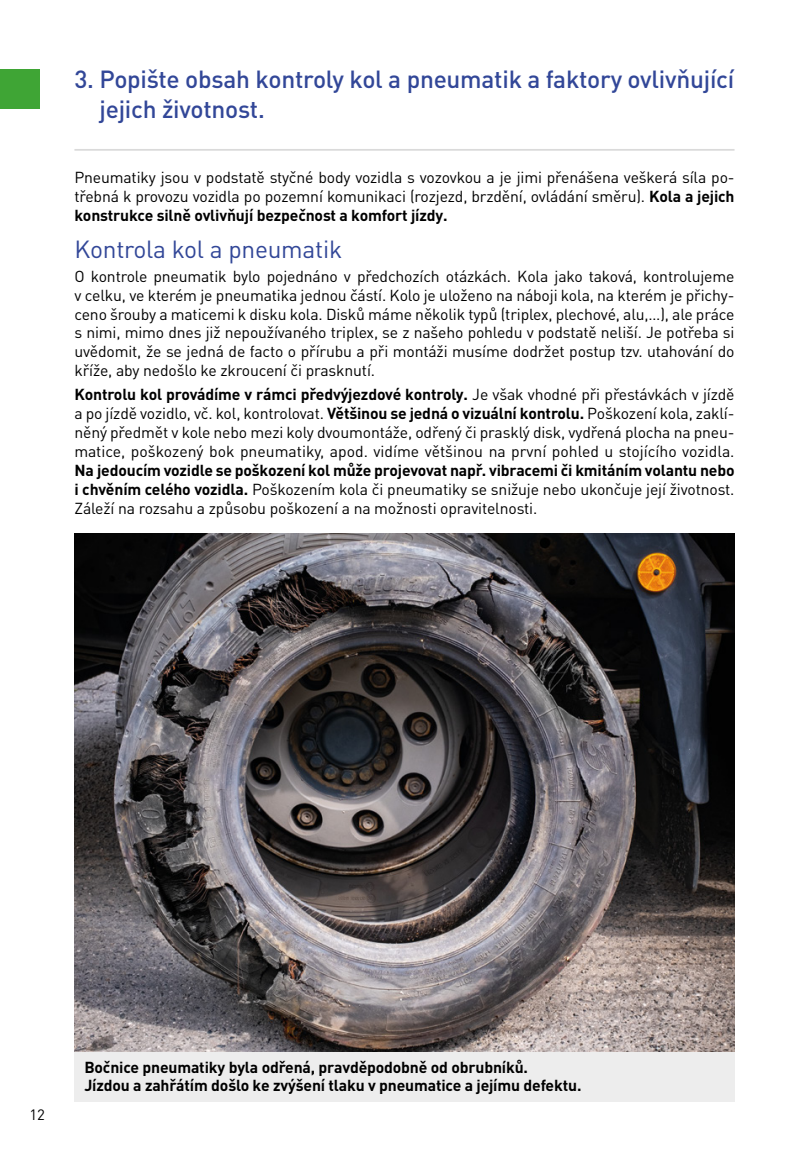
<style>
.page{position:relative;width:809px;height:1151px;background:#fff}
.page>*{position:absolute;margin:0;border:0;box-sizing:border-box;transform-origin:0 0}
.Nadpis_2{font:500 24.5px/29.4px "DIN Pro";letter-spacing:-.01em;color:#324798}
.Nadpis_3{font:24.5px "DIN Pro";letter-spacing:-.01em;color:#324798}
.Text{font:15.75px/18.9px "DIN Pro";letter-spacing:-.01em;color:#000;text-align:justify}
.Text-2{font:700 15.75px/18.9px "DIN Pro";letter-spacing:-.01em;color:#000}
.t1{font:14.88px "DIN Pro";color:#000}
.s1{font-weight:700}
</style>
<div class="page">
<hr style="left:74px;top:149px;width:660px;height:2px;background:#dadada">
<img style="left:74px;top:533px;width:660px;height:519px">
<div style="left:74px;top:1052px;width:660px;height:49px;background:#ededed"></div>
<div style="left:0;top:69px;width:40px;height:40px;background:#3fa535"></div>
<p class="Nadpis_2" style="left:99px;top:64px;width:636px;text-indent:-25px">3. Popište obsah kontroly kol a pneumatik a faktory ovlivňující jejich životnost.</p>
<p class="Text" style="left:74px;top:167px;width:661px">Pneumatiky jsou v podstatě styčné body vozidla s vozovkou a je jimi přenášena veškerá síla po&shy;třebná k provozu vozidla po pozemní komunikaci (rozjezd, brzdění, ovládání směru). <span class="s1">Kola a jejich konstrukce silně ovlivňují bezpečnost a komfort jízdy.</span></p>
<p class="Nadpis_3" style="left:74px;top:232px;width:269px">Kontrola kol a pneumatik</p>
<p class="Text" style="left:74px;top:266px;width:661px">O kontrole pneumatik bylo pojednáno v předchozích otázkách. Kola jako taková, kontrolujeme v celku, ve kterém je pneumatika jednou částí. Kolo je uloženo na náboji kola, na kterém je přichy&shy;ceno šrouby a maticemi k disku kola. Disků máme několik typů (triplex, plechové, alu,…), ale práce s nimi, mimo dnes již nepoužívaného triplex, se z našeho pohledu v podstatě neliší. Je potřeba si uvědomit, že se jedná de facto o přírubu a při montáži musíme dodržet postup tzv. utahování do kříže, aby nedošlo ke zkroucení či prasknutí.</p>
<p class="Text" style="left:74px;top:384px;width:661px"><span class="s1">Kontrolu kol provádíme v rámci předvýjezdové kontroly.</span> Je však vhodné při přestávkách v jízdě a po jízdě vozidlo, vč. kol, kontrolovat. <span class="s1">Většinou se jedná o vizuální kontrolu.</span> Poškození kola, zaklí&shy;něný předmět v kole nebo mezi koly dvoumontáže, odřený či prasklý disk, vydřená plocha na pneu&shy;matice, poškozený bok pneumatiky, apod. vidíme většinou na první pohled u stojícího vozidla.<br><span class="s1">Na jedoucím vozidle se poškození kol může projevovat např. vibracemi či kmitáním volantu nebo i chvěním celého vozidla.</span> Poškozením kola či pneumatiky se snižuje nebo ukončuje její životnost.<br>Záleží na rozsahu a způsobu poškození a na možnosti opravitelnosti.</p>
<p class="t1" style="left:29px;top:1105px;width:17px">12</p>
<p class="Text-2" style="left:84px;top:1057px;width:498px">Bočnice pneumatiky byla odřená, pravděpodobně od obrubníků.<br>Jízdou a zahřátím došlo ke zvýšení tlaku v pneumatice a jejímu defektu.</p>
</div>
